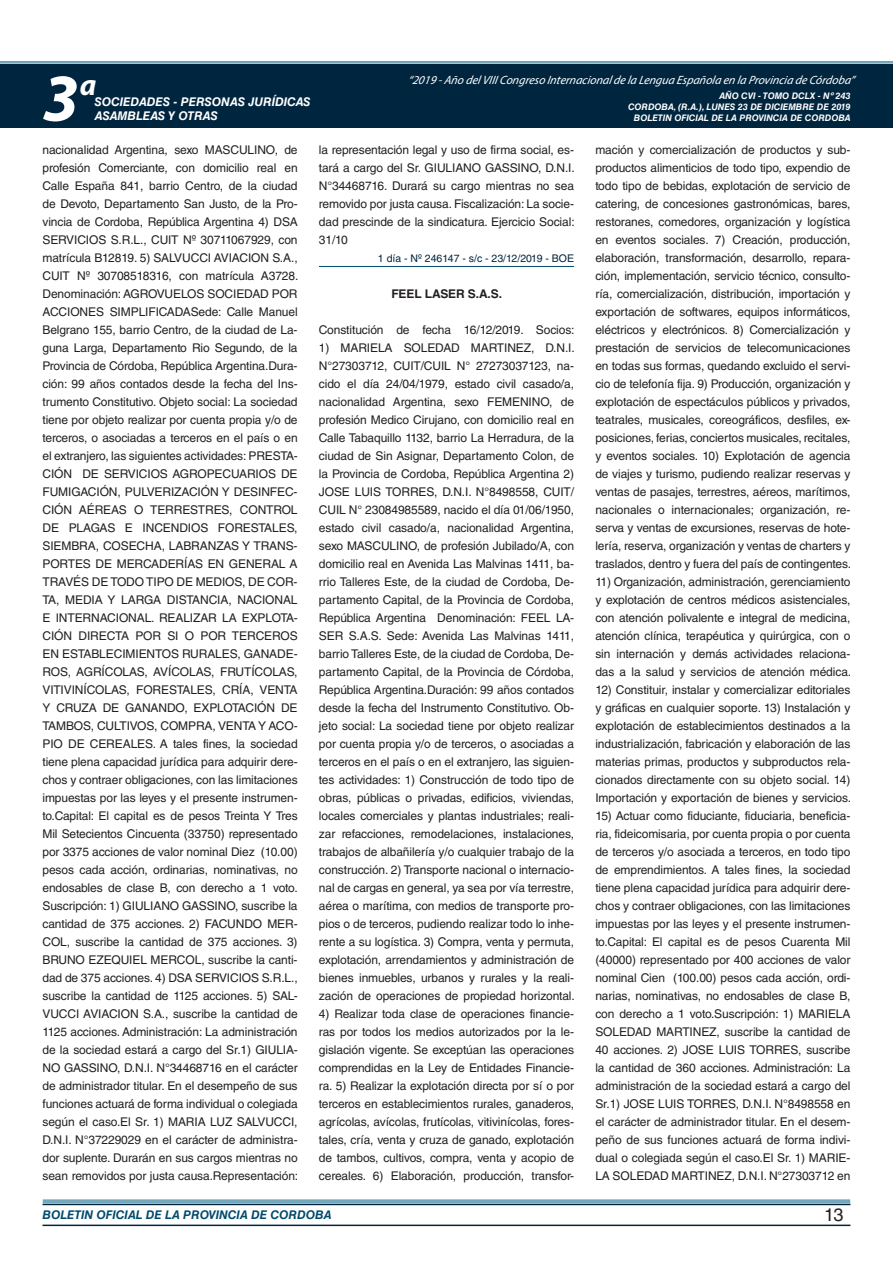
<style>
.page{position:relative;width:893px;height:1263px;background:#fff}
.page>*{position:absolute;margin:0;border:0;box-sizing:border-box;transform-origin:0 0}
.t1{font:italic 700 67.5px "Myriad Pro";color:#fff}
.t2{font:italic 700 30px "Myriad Pro";color:#fff}
.t3{font:18px "Helvetica LT Std";color:#231f20}
.t4{font:12px/18px "Helvetica LT Std";letter-spacing:-.01em;color:#231f20;text-align:justify}
.t5{font:italic 12px "Myriad Pro";color:#fff}
.t6{font:italic 700 12px "Helvetica LT Std";color:#fff}
.t7{font:italic 700 12px "Helvetica LT Std";color:#004b6c}
.t8{font:700 12px "Helvetica LT Std";letter-spacing:-.01em;color:#231f20}
.t9{font:10.5px "Helvetica LT Std";color:#00263f}
.t10{font:italic 700 9px/10.8px "Helvetica LT Std";color:#fff;text-align:right}
</style>
<div class="page">
<div style="left:0;top:61px;width:893px;height:6px;background:#fff;opacity:.75"></div>
<div style="left:0;top:64px;width:893px;height:64px;background:#00263f"></div>
<hr style="left:43px;top:1224px;width:807px;height:2px;background:#00263f">
<div style="left:42px;top:1198px;width:809px;height:8px;background:#fff;opacity:.75"></div>
<hr style="left:319px;top:266px;width:255px;height:1px;background:#004b6c">
<h2 class="t2" style="left:80px;top:66px;width:18px">a</h2>
<p class="t5" style="left:408px;top:72px;width:448px">“2019 -Año delVIIICongreso Internacionalde la Lengua Esp añola en la Provincia de Córdoba”</p>
<h1 class="t1" style="left:43px;top:54px;width:38px">3</h1>
<p class="t10" style="left:628px;top:91px;width:224px">AÑO CVI - TOMO DCLX - Nº 243<br>CORDOBA, (R.A.), LUNES 23 DE DICIEMBRE DE 2019<br>BOLETIN OFICIAL DE LA PROVINCIA DE CORDOBA</p>
<p class="t6" style="left:95px;top:94px;width:217px">SOCIEDADES - PERSONAS JURÍDICAS</p>
<p class="t6" style="left:95px;top:109px;width:125px">ASAMBLEAS Y OTRAS</p>
<p class="t4" style="left:43px;top:141px;width:257px">nacionalidad Argentina, sexo MASCULINO, de profesión Comerciante, con domicilio real en Calle España 841, barrio Centro, de la ciudad de Devoto, Departamento San Justo, de la Pro&shy;vincia de Cordoba, República Argentina 4) DSA SERVICIOS S.R.L., CUIT Nº 30711067929, con matrícula B12819. 5) SALVUCCI AVIACION S.A., CUIT Nº 30708518316, con matrícula A3728.<br>Denominación: AGROVUELOS SOCIEDAD POR ACCIONES SIMPLIFICADASede: Calle Manuel Belgrano 155, barrio Centro, de la ciudad de La&shy;guna Larga, Departamento Rio Segundo, de la Provincia de Córdoba, República Argentina.Dura&shy;ción: 99 años contados desde la fecha del Ins&shy;trumento Constitutivo. Objeto social: La sociedad tiene por objeto realizar por cuenta propia y/o de terceros, o asociadas a terceros en el país o en el extranjero, las siguientes actividades: PRESTA-CIÓN DE SERVICIOS AGROPECUARIOS DE FUMIGACIÓN, PULVERIZACIÓN Y DESINFEC-CIÓN AÉREAS O TERRESTRES, CONTROL DE PLAGAS E INCENDIOS FORESTALES, SIEMBRA, COSECHA, LABRANZAS Y TRANS-PORTES DE MERCADERÍAS EN GENERAL A TRAVÉS DE TODO TIPO DE MEDIOS, DE COR-TA, MEDIA Y LARGA DISTANCIA, NACIONAL E INTERNACIONAL. REALIZAR LA EXPLOTA-CIÓN DIRECTA POR SI O POR TERCEROS EN ESTABLECIMIENTOS RURALES, GANADE-ROS, AGRÍCOLAS, AVÍCOLAS, FRUTÍCOLAS, VITIVINÍCOLAS, FORESTALES, CRÍA, VENTA Y CRUZA DE GANANDO, EXPLOTACIÓN DE TAMBOS, CULTIVOS, COMPRA, VENTA Y ACO-PIO DE CEREALES. A tales fines, la sociedad tiene plena capacidad jurídica para adquirir dere&shy;chos y contraer obligaciones, con las limitaciones impuestas por las leyes y el presente instrumen&shy;to.Capital: El capital es de pesos Treinta Y Tres Mil Setecientos Cincuenta (33750) representado por 3375 acciones de valor nominal Diez (10.00) pesos cada acción, ordinarias, nominativas, no endosables de clase B, con derecho a 1 voto.<br>Suscripción: 1) GIULIANO GASSINO, suscribe la cantidad de 375 acciones. 2) FACUNDO MER-COL, suscribe la cantidad de 375 acciones. 3)<br>BRUNO EZEQUIEL MERCOL, suscribe la canti&shy;dad de 375 acciones. 4) DSA SERVICIOS S.R.L., suscribe la cantidad de 1125 acciones. 5) SAL-VUCCI AVIACION S.A., suscribe la cantidad de 1125 acciones. Administración: La administración de la sociedad estará a cargo del Sr.1) GIULIA-NO GASSINO, D.N.I. N°34468716 en el carácter de administrador titular. En el desempeño de sus funciones actuará de forma individual o colegiada según el caso.El Sr. 1) MARIA LUZ SALVUCCI, D.N.I. N°37229029 en el carácter de administra&shy;dor suplente. Durarán en sus cargos mientras no sean removidos por justa causa.Representación:</p>
<p class="t4" style="left:319px;top:141px;width:257px">la representación legal y uso de firma social, es&shy;tará a cargo del Sr. GIULIANO GASSINO, D.N.I.<br>N°34468716. Durará su cargo mientras no sea removido por justa causa. Fiscalización: La socie&shy;dad prescinde de la sindicatura. Ejercicio Social:<br>31/10</p>
<p class="t9" style="left:378px;top:252px;width:198px">1 día - Nº 246147 - s/c - 23/12/2019 - BOE</p>
<p class="t8" style="left:391px;top:286px;width:112px">FEEL LASER S.A.S.</p>
<p class="t4" style="left:319px;top:321px;width:257px">Constitución de fecha 16/12/2019. Socios:</p>
<p class="t4" style="left:319px;top:339px;width:257px">1) MARIELA SOLEDAD MARTINEZ, D.N.I.<br>N°27303712, CUIT/CUIL N° 27273037123, na&shy;cido el día 24/04/1979, estado civil casado/a, nacionalidad Argentina, sexo FEMENINO, de profesión Medico Cirujano, con domicilio real en Calle Tabaquillo 1132, barrio La Herradura, de la ciudad de Sin Asignar, Departamento Colon, de la Provincia de Cordoba, República Argentina 2)<br>JOSE LUIS TORRES, D.N.I. N°8498558, CUIT/ CUIL N° 23084985589, nacido el día 01/06/1950, estado civil casado/a, nacionalidad Argentina, sexo MASCULINO, de profesión Jubilado/A, con domicilio real en Avenida Las Malvinas 1411, ba&shy;rrio Talleres Este, de la ciudad de Cordoba, De&shy;partamento Capital, de la Provincia de Cordoba, República Argentina Denominación: FEEL LA-SER S.A.S. Sede: Avenida Las Malvinas 1411, barrio Talleres Este, de la ciudad de Cordoba, De&shy;partamento Capital, de la Provincia de Córdoba, República Argentina.Duración: 99 años contados desde la fecha del Instrumento Constitutivo. Ob&shy;jeto social: La sociedad tiene por objeto realizar por cuenta propia y/o de terceros, o asociadas a terceros en el país o en el extranjero, las siguien&shy;tes actividades: 1) Construcción de todo tipo de obras, públicas o privadas, edificios, viviendas, locales comerciales y plantas industriales; reali&shy;zar refacciones, remodelaciones, instalaciones, trabajos de albañilería y/o cualquier trabajo de la construcción. 2) Transporte nacional o internacio&shy;nal de cargas en general, ya sea por vía terrestre, aérea o marítima, con medios de transporte pro&shy;pios o de terceros, pudiendo realizar todo lo inhe&shy;rente a su logística. 3) Compra, venta y permuta, explotación, arrendamientos y administración de bienes inmuebles, urbanos y rurales y la reali&shy;zación de operaciones de propiedad horizontal.</p>
<p class="t4" style="left:319px;top:1005px;width:257px">4) Realizar toda clase de operaciones financie&shy;ras por todos los medios autorizados por la le&shy;gislación vigente. Se exceptúan las operaciones comprendidas en la Ley de Entidades Financie&shy;ra. 5) Realizar la explotación directa por sí o por terceros en establecimientos rurales, ganaderos, agrícolas, avícolas, frutícolas, vitivinícolas, fores&shy;tales, cría, venta y cruza de ganado, explotación de tambos, cultivos, compra, venta y acopio de cereales. 6) Elaboración, producción, transfor-</p>
<p class="t4" style="left:595px;top:141px;width:257px">mación y comercialización de productos y sub&shy;productos alimenticios de todo tipo, expendio de todo tipo de bebidas, explotación de servicio de catering, de concesiones gastronómicas, bares, restoranes, comedores, organización y logística en eventos sociales. 7) Creación, producción, elaboración, transformación, desarrollo, repara&shy;ción, implementación, servicio técnico, consulto&shy;ría, comercialización, distribución, importación y exportación de softwares, equipos informáticos, eléctricos y electrónicos. 8) Comercialización y prestación de servicios de telecomunicaciones en todas sus formas, quedando excluido el servi&shy;cio de telefonía fija. 9) Producción, organización y explotación de espectáculos públicos y privados, teatrales, musicales, coreográficos, desfiles, ex&shy;posiciones, ferias, conciertos musicales, recitales, y eventos sociales. 10) Explotación de agencia de viajes y turismo, pudiendo realizar reservas y ventas de pasajes, terrestres, aéreos, marítimos, nacionales o internacionales; organización, re&shy;serva y ventas de excursiones, reservas de hote&shy;lería, reserva, organización y ventas de charters y traslados, dentro y fuera del país de contingentes.</p>
<p class="t4" style="left:595px;top:573px;width:257px">11) Organización, administración, gerenciamiento y explotación de centros médicos asistenciales, con atención polivalente e integral de medicina, atención clínica, terapéutica y quirúrgica, con o sin internación y demás actividades relaciona&shy;das a la salud y servicios de atención médica.</p>
<p class="t4" style="left:595px;top:681px;width:257px">12) Constituir, instalar y comercializar editoriales y gráficas en cualquier soporte. 13) Instalación y explotación de establecimientos destinados a la industrialización, fabricación y elaboración de las materias primas, productos y subproductos rela&shy;cionados directamente con su objeto social. 14)<br>Importación y exportación de bienes y servicios.</p>
<p class="t4" style="left:595px;top:807px;width:257px">15) Actuar como fiduciante, fiduciaria, beneficia&shy;ria, fideicomisaria, por cuenta propia o por cuenta de terceros y/o asociada a terceros, en todo tipo de emprendimientos. A tales fines, la sociedad tiene plena capacidad jurídica para adquirir dere&shy;chos y contraer obligaciones, con las limitaciones impuestas por las leyes y el presente instrumen&shy;to.Capital: El capital es de pesos Cuarenta Mil (40000) representado por 400 acciones de valor nominal Cien (100.00) pesos cada acción, ordi&shy;narias, nominativas, no endosables de clase B, con derecho a 1 voto.Suscripción: 1) MARIELA SOLEDAD MARTINEZ, suscribe la cantidad de 40 acciones. 2) JOSE LUIS TORRES, suscribe la cantidad de 360 acciones. Administración: La administración de la sociedad estará a cargo del Sr.1) JOSE LUIS TORRES, D.N.I. N°8498558 en el carácter de administrador titular. En el desem&shy;peño de sus funciones actuará de forma indivi&shy;dual o colegiada según el caso.El Sr. 1) MARIE-LA SOLEDAD MARTINEZ, D.N.I. N°27303712 en</p>
<p class="t7" style="left:43px;top:1208px;width:290px">BOLETIN OFICIAL DE LA PROVINCIA DE CORDOBA</p>
<h3 class="t3" style="left:824px;top:1204px;width:21px">13</h3>
</div>
